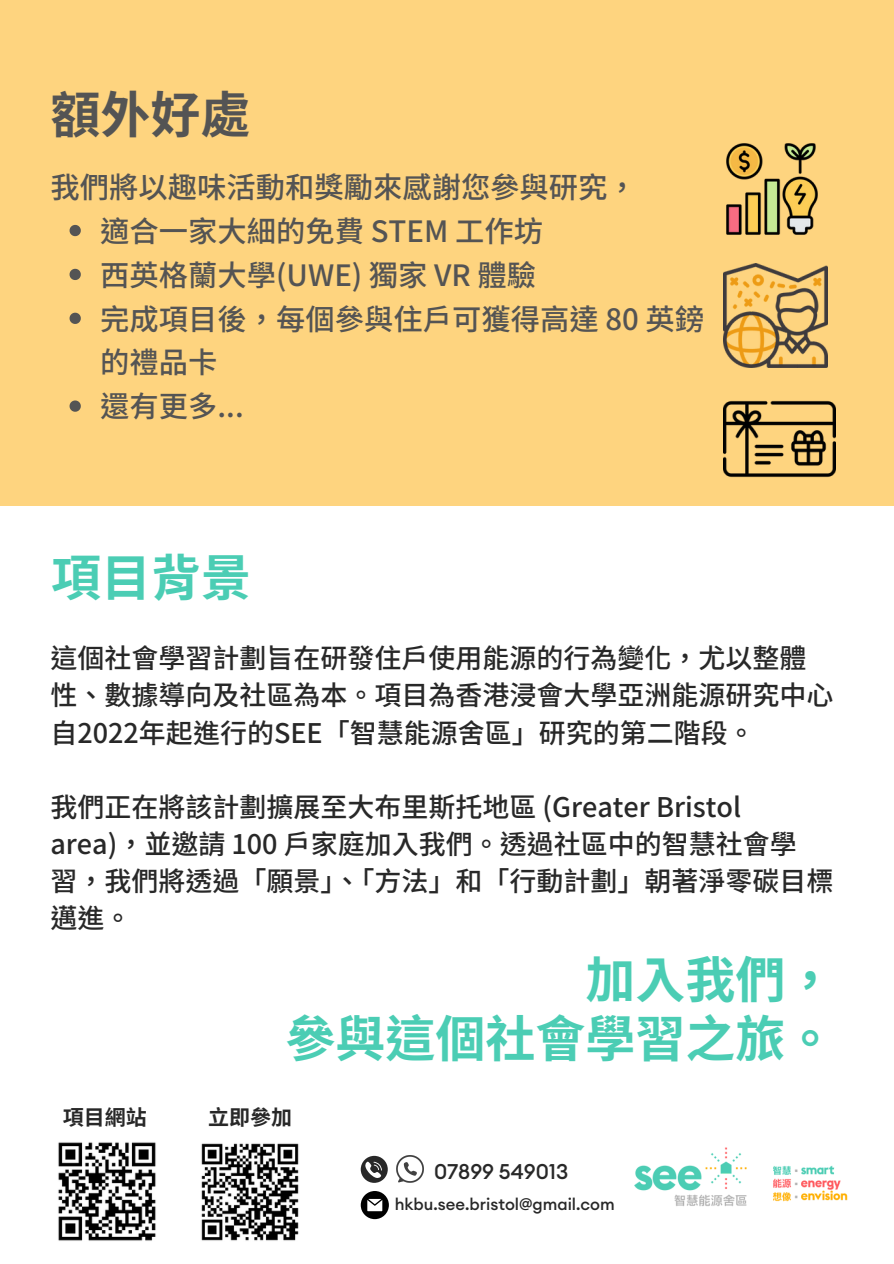
<style>
.page{position:relative;width:894px;height:1264px;background:#fff}
.page>*{position:absolute;margin:0;border:0;box-sizing:border-box;transform-origin:0 0}
.t1{font:700 49.95px/59.7px "Noto Sans TC";color:#4bcdb4;text-align:right}
.t2{font:700 49.95px "Noto Sans TC";color:#545454}
.t3{font:500 29.25px/43.8px "Noto Sans TC";color:#545454}
.t4{font:500 27px/37.2px "Noto Sans TC";color:#282828}
.t5{font:500 21px "Euclid Circular A";color:#282828}
.t6{font:700 21px "Noto Sans TC";color:#282828}
.t7{font:500 16.5px "Euclid Circular A";color:#282828}
</style>
<div class="page">
<div style="left:0;top:0;width:893px;height:505px;background:#fed47f"></div>
<img style="left:726px;top:143px;width:92px;height:92px">
<img style="left:723px;top:400px;width:112px;height:78px">
<img style="left:723px;top:263px;width:104px;height:105px">
<svg style="left:360px;top:1155px;width:27px;height:27px"></svg>
<svg style="left:360px;top:1191px;width:29px;height:28px"></svg>
<img style="left:396px;top:1155px;width:27px;height:27px">
<img style="left:634px;top:1147px;width:214px;height:59px">
<svg style="left:69px;top:225px;width:12px;height:11px"></svg>
<svg style="left:69px;top:269px;width:12px;height:11px"></svg>
<svg style="left:69px;top:313px;width:12px;height:11px"></svg>
<svg style="left:69px;top:400px;width:12px;height:12px"></svg>
<img style="left:58px;top:1142px;width:98px;height:99px">
<img style="left:201px;top:1143px;width:98px;height:98px">
<p class="t2" style="left:50px;top:75px;width:201px">額外好處</p>
<h1 class="t3" style="left:50px;top:163px;width:588px">我們將以趣味活動和獎勵來感謝您參與研究，</h1>
<h2 class="t3" style="left:100px;top:207px;width:444px">適合一家大細的免費 STEM 工作坊</h2>
<h3 class="t3" style="left:100px;top:251px;width:437px">西英格蘭大學(UWE) 獨家 VR 體驗</h3>
<h1 class="t3" style="left:100px;top:295px;width:605px">完成項目後，每個參與住戶可獲得高達 80 英鎊的禮品卡</h1>
<h5 class="t3" style="left:100px;top:383px;width:145px">還有更多...</h5>
<h5 class="t1" style="left:51px;top:544px;width:201px">項目背景</h5>
<p class="t4" style="left:50px;top:638px;width:782px">這個社會學習計劃旨在研發住戶使用能源的行為變化，尤以整體性、數據導向及社區為本。項目為香港浸會大學亞洲能源研究中心自 2022年起進行的SEE「智慧能源舍區」研究的第二階段。</p>
<p class="t4" style="left:50px;top:786px;width:784px">我們正在將該計劃擴展至大布里斯托地區 (Greater Bristol<br>area)，並邀請 100 戶家庭加入我們。透過社區中的智慧社會學<br>習，我們將透過「願景」、「方法」和「行動計劃」朝著淨零碳目標邁進。</p>
<p class="t1" style="left:285px;top:945px;width:551px">加入我們，<br>參與這個社會學習之旅。</p>
<p class="t6" style="left:63px;top:1101px;width:85px">項目網站</p>
<h5 class="t6" style="left:208px;top:1100px;width:85px">立即參加</h5>
<p class="t5" style="left:434px;top:1158px;width:136px">07899 549013</p>
<p class="t7" style="left:394px;top:1193px;width:221px">hkbu.see.bristol@gmail.com</p>
</div>
